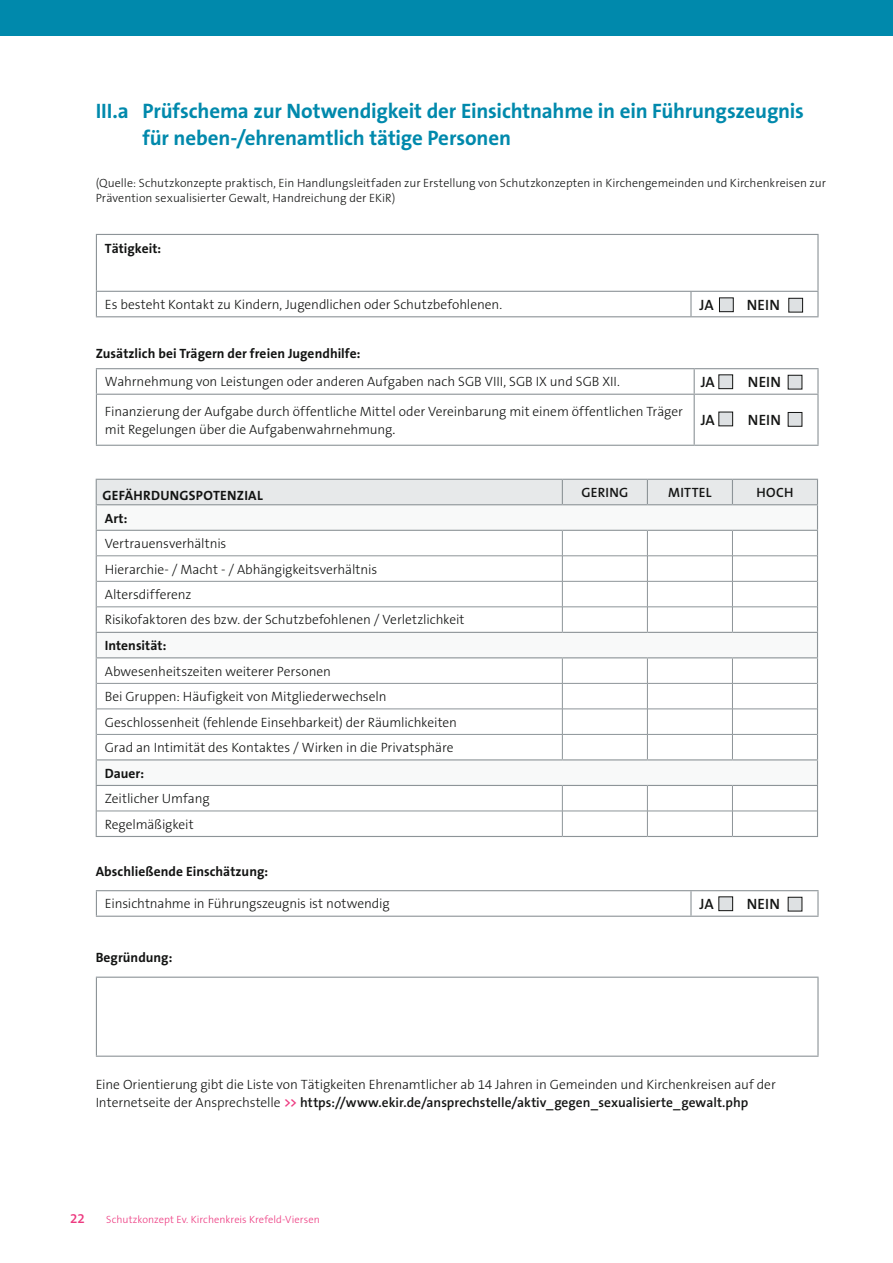
<style>
.page{position:relative;width:893px;height:1263px;background:#fff}
.page>*{position:absolute;margin:0;border:0;box-sizing:border-box;transform-origin:0 0}
.t1{font:700 21px/27px "The Sans OT7";letter-spacing:-.01em;color:#0089ac}
.t2{font:600 15px "The Sans OT6";letter-spacing:.015em;color:#131413}
.t3{font:300 13.5px/25.3px "The Sans OT3";letter-spacing:-.005em;color:#131413}
.t4{font:700 13.5px "The Sans OT7";letter-spacing:.005em;color:#131413}
.t5{font:600 13.5px "The Sans OT6";letter-spacing:.005em;color:#131413}
.t6{font:600 13.5px "The Sans OT6";color:#ed3a80}
.t7{font:300 12px/15px "The Sans OT3";letter-spacing:.005em;color:#131413}
.t8{font:300 10.5px "The Sans OT3";letter-spacing:.005em;color:#ed3a80}
.s1{font-family:"The Sans OT4"}
.s2{font-family:"The Sans OT3";font-weight:300}
.s3{color:#ed3a80}
</style>
<div class="page">
<hr style="left:96px;top:234px;width:595px;height:1px;background:#8d9498">
<hr style="left:96px;top:235px;width:1px;height:56px;background:#8d9498">
<hr style="left:691px;top:234px;width:128px;height:1px;background:#8d9498">
<hr style="left:817px;top:235px;width:2px;height:56px;background:#8d9498">
<hr style="left:96px;top:291px;width:595px;height:1px;background:#8d9498">
<svg style="left:96px;top:292px;width:1px;height:24px"></svg>
<hr style="left:691px;top:291px;width:128px;height:1px;background:#8d9498">
<hr style="left:690px;top:292px;width:2px;height:24px;background:#8d9498">
<hr style="left:817px;top:292px;width:2px;height:24px;background:#8d9498">
<hr style="left:96px;top:316px;width:595px;height:1px;background:#8d9498">
<hr style="left:691px;top:316px;width:128px;height:1px;background:#8d9498">
<hr style="left:96px;top:890px;width:595px;height:1px;background:#8d9498">
<svg style="left:96px;top:891px;width:1px;height:25px"></svg>
<hr style="left:691px;top:890px;width:128px;height:1px;background:#8d9498">
<hr style="left:690px;top:891px;width:2px;height:25px;background:#8d9498">
<hr style="left:817px;top:891px;width:2px;height:25px;background:#8d9498">
<hr style="left:96px;top:916px;width:595px;height:1px;background:#8d9498">
<hr style="left:691px;top:916px;width:128px;height:1px;background:#8d9498">
<hr style="left:96px;top:977px;width:723px;height:1px;background:#8d9498">
<hr style="left:96px;top:978px;width:1px;height:77px;background:#8d9498">
<hr style="left:817px;top:978px;width:2px;height:77px;background:#8d9498">
<hr style="left:96px;top:1055px;width:723px;height:2px;background:#8d9498">
<div style="left:719px;top:298px;width:14px;height:14px;background:#dee1e3"></div>
<div style="left:719px;top:298px;width:14px;height:14px;border:1px solid #131413"></div>
<div style="left:789px;top:298px;width:14px;height:14px;background:#dee1e3"></div>
<div style="left:789px;top:298px;width:14px;height:14px;border:1px solid #131413"></div>
<hr style="left:96px;top:368px;width:598px;height:1px;background:#8d9498">
<svg style="left:96px;top:369px;width:1px;height:25px"></svg>
<hr style="left:694px;top:368px;width:125px;height:1px;background:#8d9498">
<svg style="left:694px;top:369px;width:1px;height:25px"></svg>
<hr style="left:817px;top:369px;width:2px;height:25px;background:#8d9498">
<hr style="left:96px;top:394px;width:598px;height:1px;background:#8d9498">
<hr style="left:96px;top:395px;width:1px;height:50px;background:#8d9498">
<hr style="left:694px;top:394px;width:125px;height:1px;background:#8d9498">
<hr style="left:694px;top:395px;width:1px;height:50px;background:#8d9498">
<hr style="left:817px;top:395px;width:2px;height:50px;background:#8d9498">
<hr style="left:96px;top:445px;width:598px;height:1px;background:#8d9498">
<hr style="left:694px;top:445px;width:125px;height:1px;background:#8d9498">
<div style="left:719px;top:375px;width:14px;height:14px;background:#dee1e3"></div>
<div style="left:719px;top:375px;width:14px;height:14px;border:1px solid #131413"></div>
<div style="left:788px;top:375px;width:14px;height:14px;background:#dee1e3"></div>
<div style="left:788px;top:375px;width:14px;height:14px;border:1px solid #131413"></div>
<div style="left:719px;top:412px;width:14px;height:14px;background:#dee1e3"></div>
<div style="left:719px;top:412px;width:14px;height:14px;border:1px solid #131413"></div>
<div style="left:788px;top:412px;width:14px;height:14px;background:#dee1e3"></div>
<div style="left:788px;top:412px;width:14px;height:14px;border:1px solid #131413"></div>
<div style="left:719px;top:897px;width:14px;height:14px;background:#dee1e3"></div>
<div style="left:719px;top:897px;width:14px;height:14px;border:1px solid #131413"></div>
<div style="left:788px;top:897px;width:14px;height:14px;background:#dee1e3"></div>
<div style="left:788px;top:897px;width:14px;height:14px;border:1px solid #131413"></div>
<hr style="left:96px;top:836px;width:466px;height:1px;background:#8d9498">
<hr style="left:562px;top:836px;width:85px;height:1px;background:#8d9498">
<hr style="left:647px;top:836px;width:85px;height:1px;background:#8d9498">
<hr style="left:732px;top:836px;width:86px;height:1px;background:#8d9498">
<svg style="left:96px;top:479px;width:722px;height:357px"></svg>
<div style="left:0;top:0;width:893px;height:35px;background:#0089ac"></div>
<h1 class="t1" style="left:143px;top:97px;width:663px;text-indent:-47px">III.a Prüfschema zur Notwendigkeit der Einsichtnahme in ein Führungszeugnis für neben-/ehrenamtlich tätige Personen</h1>
<p class="t7" style="left:96px;top:176px;width:732px">(Quelle: Schutzkonzepte praktisch, Ein Handlungsleitfaden zur Erstellung von Schutzkonzepten in Kirchengemeinden und Kirchenkreisen zur<br>Prävention sexualisierter Gewalt, Handreichung der EKiR)</p>
<p class="t4" style="left:105px;top:240px;width:58px">Tätigkeit:</p>
<p class="t3" style="left:105px;top:292px;width:399px">Es besteht Kontakt zu Kindern, Jugendlichen oder Schutzbefohlenen.</p>
<p class="t2" style="left:700px;top:295px;width:16px">JA</p>
<p class="t2" style="left:747px;top:295px;width:35px">NEIN</p>
<p class="t4" style="left:96px;top:345px;width:266px">Zusätzlich bei Trägern der freien Jugendhilfe:</p>
<p class="t3" style="left:105px;top:369px;width:517px">Wahrnehmung von Leistungen oder anderen Aufgaben nach SGB VIII, SGB IX und SGB XII.</p>
<p class="t2" style="left:701px;top:372px;width:16px">JA</p>
<p class="t2" style="left:748px;top:372px;width:35px">NEIN</p>
<p class="t3" style="left:105px;top:402px;width:579px;line-height:18px">Finanzierung der Aufgabe durch öffentliche Mittel oder Vereinbarung mit einem öffentlichen Träger mit Regelungen über die Aufgabenwahrnehmung<span class="s1">.</span></p>
<p class="t2" style="left:701px;top:411px;width:16px">JA</p>
<p class="t2" style="left:748px;top:411px;width:35px">NEIN</p>
<p class="t4" style="left:102px;top:486px;width:162px">GEFÄHRDUNGSPOTENZIAL</p>
<p class="t5" style="left:581px;top:484px;width:48px">GERING</p>
<p class="t5" style="left:668px;top:484px;width:45px">MITTEL</p>
<p class="t5" style="left:757px;top:484px;width:38px">HOCH</p>
<p class="t4" style="left:105px;top:509px;width:24px">Art:</p>
<p class="t3" style="left:105px;top:531px;width:361px">Vertrauensverhältnis<br>Hierarchie- / Macht - / Abhängigkeitsverhältnis Altersdifferenz<br>Risikofaktoren des bzw. der Schutzbefohlenen / Verletzlichkeit</p>
<p class="t4" style="left:105px;top:637px;width:63px">Intensität:</p>
<p class="t3" style="left:105px;top:659px;width:354px">Abwesenheitszeiten weiterer Personen<br>Bei Gruppen: Häufigkeit von Mitgliederwechseln Geschlossenheit (fehlende Einsehbarkeit) der Räumlichkeiten Grad an Intimität des Kontaktes / Wirken in die Privatsphäre</p>
<p class="t4" style="left:105px;top:764px;width:41px">Dauer:</p>
<p class="t3" style="left:105px;top:786px;width:106px">Zeitlicher Umfang<br>Regelmäßigkeit</p>
<p class="t4" style="left:96px;top:862px;width:174px">Abschließende Einschätzung:</p>
<p class="t3" style="left:105px;top:891px;width:286px">Einsichtnahme in Führungszeugnis ist notwendig</p>
<p class="t2" style="left:700px;top:894px;width:16px">JA</p>
<p class="t2" style="left:747px;top:894px;width:35px">NEIN</p>
<p class="t4" style="left:96px;top:949px;width:78px">Begründung:</p>
<p class="t3" style="left:96px;top:1072px;width:682px">Eine Orientierung gibt die Liste von Tätigkeiten Ehrenamtlicher ab 14 Jahren in Gemeinden und Kirchenkreisen auf der</p>
<p class="t5" style="left:96px;top:1094px;width:654px"><span class="s2">Internetseite der Ansprechstelle</span> <span class="s3">&gt;&gt;</span> https://www.ekir.de/ansprechstelle/aktiv_gegen_sexualisierte_gewalt.php</p>
<p class="t6" style="left:70px;top:1209px;width:16px">22</p>
<p class="t8" style="left:106px;top:1212px;width:215px">Schutzkonzept Ev. Kirchenkreis Krefeld-Viersen</p>
</div>
